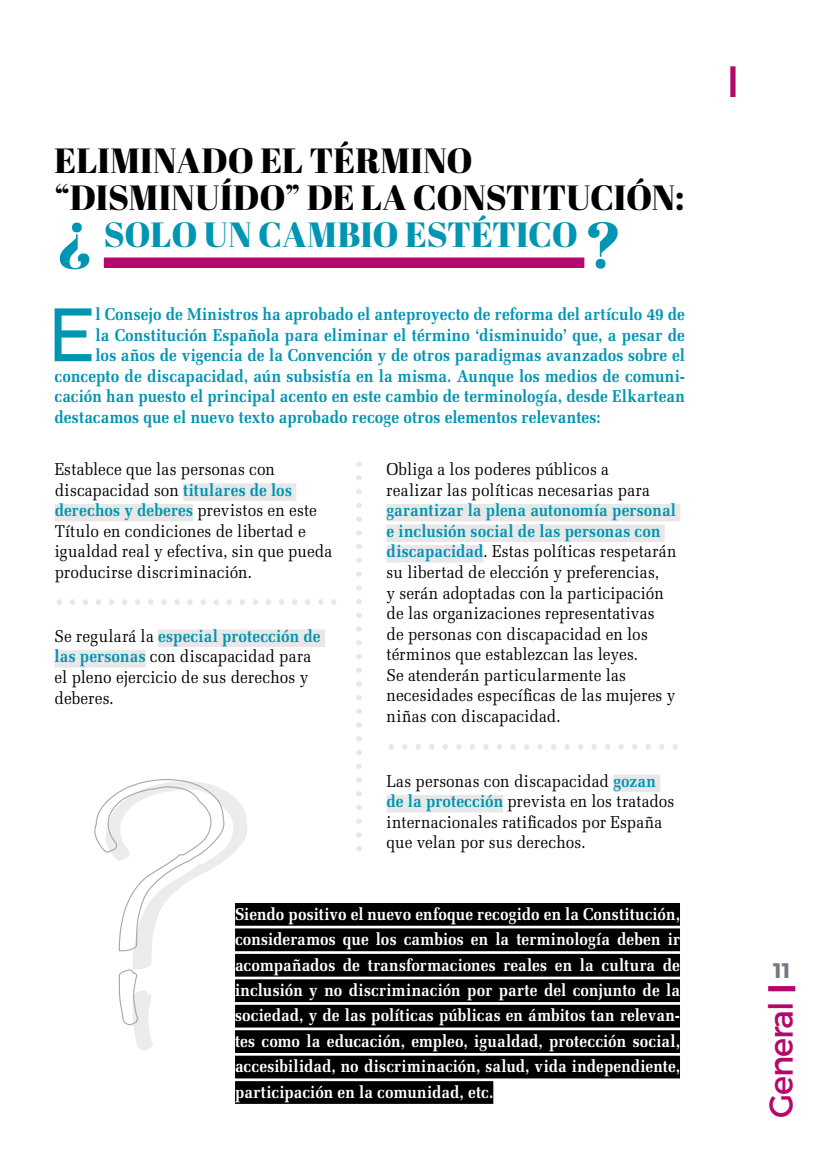
<style>
.page{position:relative;width:819px;height:1166px;background:#fff}
.page>*{position:absolute;margin:0;border:0;box-sizing:border-box;transform-origin:0 0}
.t1{font:77.7px "Pluto Sans";color:#0095b3;scale:.9 1}
.t2{font:43.75px "Montserrat";color:#b6086c}
.t3{font:35px/36.8px "Abril Fatface";color:#000}
.t4{font:33.25px "Montserrat";letter-spacing:-.04em;color:#b6086c}
.t5{font:700 21px "Montserrat";color:#787682}
.t6{font:17.15px/20.7px "Melior";letter-spacing:.01em;color:#000;scale:.9 1}
.t7{font:700 17.15px "Melior";letter-spacing:.005em;color:#0095b3;scale:.9 1}
.t8{font:700 17.15px/25.4px "Melior";letter-spacing:.005em;color:#fff;text-align:justify;scale:.9 1}
.s1{font-size:64.75px;color:#0095b3}
.s2{color:#0095b3}
.s3{font-weight:700;color:#0095b3}
</style>
<div class="page">
<div style="left:768px;top:986px;width:27px;height:5px;background:#b6086c"></div>
<div style="left:235px;top:903px;width:445px;height:23px;background:#000"></div>
<div style="left:235px;top:928px;width:445px;height:23px;background:#000"></div>
<div style="left:235px;top:954px;width:445px;height:22px;background:#000"></div>
<div style="left:235px;top:979px;width:445px;height:23px;background:#000"></div>
<div style="left:235px;top:1005px;width:445px;height:22px;background:#000"></div>
<div style="left:235px;top:1030px;width:445px;height:23px;background:#000"></div>
<div style="left:235px;top:1055px;width:445px;height:23px;background:#000"></div>
<div style="left:235px;top:1081px;width:258px;height:23px;background:#000"></div>
<div style="left:386px;top:504px;width:294px;height:17px;background:#e8e8e8"></div>
<div style="left:386px;top:524px;width:278px;height:18px;background:#e8e8e8"></div>
<div style="left:386px;top:545px;width:97px;height:17px;background:#e8e8e8"></div>
<div style="left:158px;top:629px;width:167px;height:18px;background:#e8e8e8"></div>
<div style="left:55px;top:650px;width:90px;height:17px;background:#e8e8e8"></div>
<div style="left:613px;top:774px;width:47px;height:18px;background:#e8e8e8"></div>
<div style="left:386px;top:795px;width:117px;height:17px;background:#e8e8e8"></div>
<div style="left:104px;top:257px;width:480px;height:11px;background:#b6086c"></div>
<div style="left:183px;top:483px;width:113px;height:18px;background:#e8e8e8"></div>
<div style="left:55px;top:504px;width:138px;height:17px;background:#e8e8e8"></div>
<svg style="left:356px;top:461px;width:6px;height:390px"></svg>
<svg style="left:389px;top:744px;width:289px;height:6px"></svg>
<svg style="left:57px;top:599px;width:279px;height:6px"></svg>
<svg style="left:134px;top:791px;width:114px;height:259px"></svg>
<svg style="left:94px;top:779px;width:131px;height:247px"></svg>
<h3 class="t3" style="left:55px;top:142px;width:631px">ELIMINADO EL TÉRMINO “DISMINUÍDO” DE LA CONSTITUCIÓN: <span class="s1">¿</span> <span class="s2">SOLO UN CAMBIO ESTÉTICO</span> <span class="s1">?</span></h3>
<h1 class="t1" style="left:48px;top:291px;width:55px">E</h1>
<p class="t7" style="left:95px;top:303px;width:656px">l Consejo de Ministros ha aprobado el anteproyecto de reforma del artículo 49 de</p>
<p class="t7" style="left:95px;top:324px;width:656px">la Constitución Española para eliminar el término ‘disminuido’ que, a pesar de</p>
<p class="t7" style="left:95px;top:345px;width:656px">los años de vigencia de la Convención y de otros paradigmas avanzados sobre el</p>
<p class="t7" style="left:55px;top:365px;width:701px">concepto de discapacidad, aún subsistía en la misma. Aunque los medios de comuni-</p>
<p class="t7" style="left:55px;top:386px;width:701px">cación han puesto el principal acento en este cambio de terminología, desde Elkartean</p>
<p class="t7" style="left:55px;top:406px;width:608px">destacamos que el nuevo texto aprobado recoge otros elementos relevantes:</p>
<p class="t6" style="left:55px;top:459px;width:310px">Establece que las personas con discapacidad son <span class="s3">titulares de los derechos y deberes</span> previstos en este Título en condiciones de libertad e igualdad real y efectiva, sin que pueda producirse discriminación.</p>
<p class="t6" style="left:55px;top:625px;width:297px">Se regulará la <span class="s3">especial protección de las personas</span> con discapacidad para el pleno ejercicio de sus derechos y deberes.</p>
<p class="t6" style="left:386px;top:459px;width:294px">Obliga a los poderes públicos a realizar las políticas necesarias para</p>
<p class="t6" style="left:386px;top:500px;width:324px"><span class="s3">garantizar la plena autonomía personal e inclusión social de las personas con discapacidad</span>. Estas políticas respetarán su libertad de elección y preferencias,<br>y serán adoptadas con la participación de las organizaciones representativas<br>de personas con discapacidad en los términos que establezcan las leyes.<br>Se atenderán particularmente las necesidades específicas de las mujeres y niñas con discapacidad.</p>
<p class="t6" style="left:386px;top:770px;width:321px">Las personas con discapacidad <span class="s3">gozan de la protección</span> prevista en los tratados internacionales ratificados por España que velan por sus derechos.</p>
<p class="t8" style="left:235px;top:901px;width:496px">Siendo positivo el nuevo enfoque recogido en la Constitución, consideramos que los cambios en la terminología deben ir acompañados de transformaciones reales en la cultura de inclusión y no discriminación por parte del conjunto de la sociedad, y de las políticas públicas en ámbitos tan relevan&shy;tes como la educación, empleo, igualdad, protección social, accesibilidad, no discriminación, salud, vida independiente, participación en la comunidad, etc.</p>
<h2 class="t2" style="left:726px;top:54px;width:15px">I</h2>
<p class="t5" style="left:773px;top:958px;width:19px">11</p>
<h3 class="t4" style="left:760px;top:1117px;width:118px;rotate:-90deg">General</h3>
</div>
